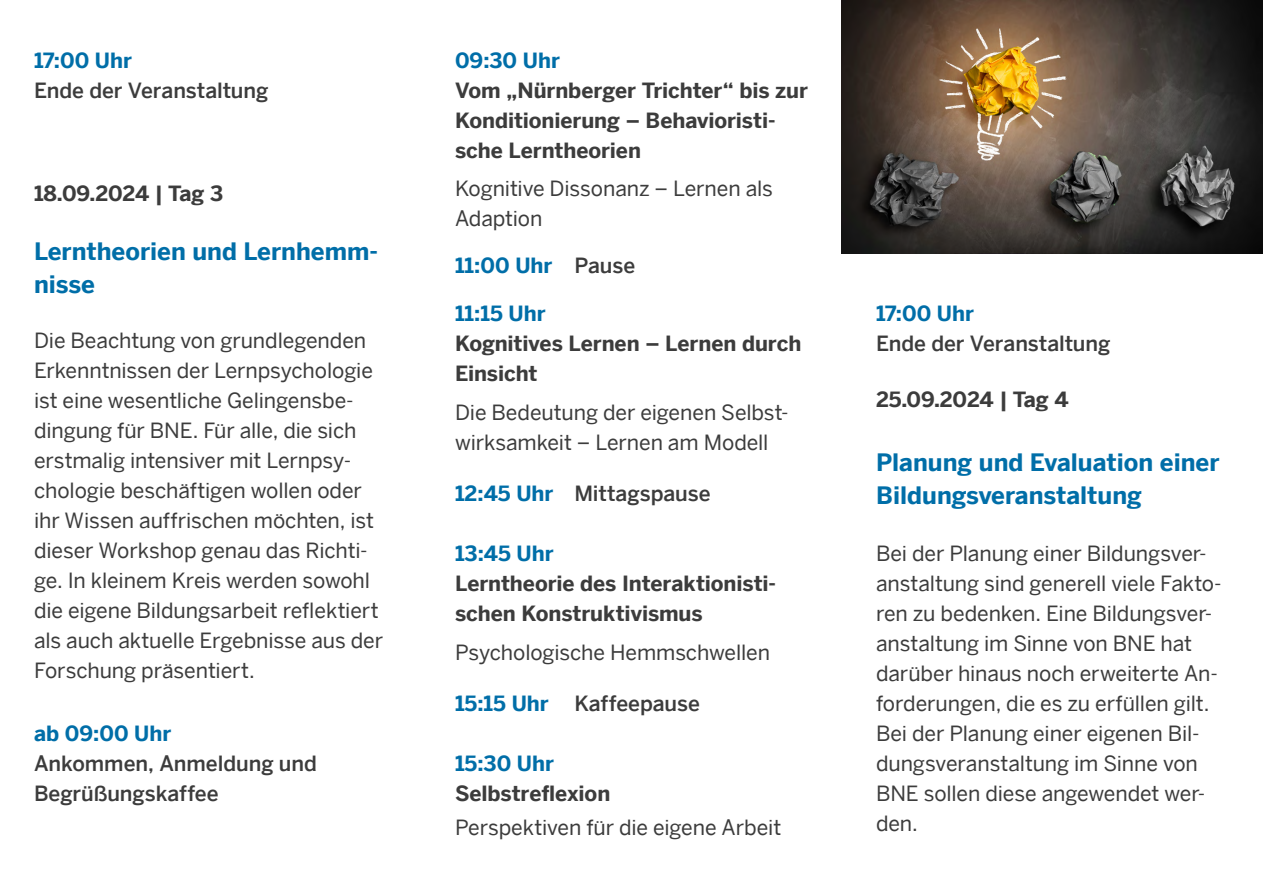
<style>
.page{position:relative;width:1263px;height:893px;background:#fff}
.page>*{position:absolute;margin:0;border:0;box-sizing:border-box;transform-origin:0 0}
.h3_Block_Überschrift_blau_16_Punkt{font:700 24px/33px "Benton Sans";color:#006ea8}
.p_Block_Hervorhebung{font:700 24px/33px "Benton Sans";color:#006ea8}
.p_Block_Fließtext{font:21px/30px "Benton Sans";letter-spacing:-.005em;color:#3c3c3c}
.p_Block_Hervorhebung-2{font:21px/30px "Benton Sans";letter-spacing:-.005em;color:#3c3c3c}
.p_Block_Hervorhebung-3{font:700 21px/30px "Benton Sans";letter-spacing:-.005em;color:#3c3c3c}
.p_Block_Hervorhebung-4{font:500 21px/30px "Benton Sans";letter-spacing:-.005em;color:#3c3c3c}
.h3_Block_Überschrift_Zeit_blau{font:700 21px/30px "Benton Sans";letter-spacing:-.005em;color:#3c3c3c}
.h3_Block_Überschrift_Zeit_blau-2{font:700 21px "Benton Sans";color:#006ea8}
.h3_Block_Überschrift_Zeit_blau-3{font:500 21px "Benton Sans";letter-spacing:-.005em;color:#3c3c3c}
.p_Block_Fließtext-2{font:700 21px "Benton Sans";color:#006ea8}
.s1{font-weight:500;color:#3c3c3c}
.s2{font-weight:700;color:#006ea8}
</style>
<div class="page">
<img style="left:842px;top:0;width:421px;height:253px">
<h3 class="h3_Block_Überschrift_Zeit_blau-2" style="left:34px;top:47px;width:100px">17:00 Uhr</h3>
<p class="p_Block_Hervorhebung-4" style="left:34px;top:75px;width:236px">Ende der Veranstaltung</p>
<p class="p_Block_Hervorhebung-3" style="left:34px;top:178px;width:191px">18.09.2024 | Tag 3</p>
<p class="p_Block_Hervorhebung" style="left:34px;top:234px;width:345px">Lerntheorien und Lernhemm&shy;nisse</p>
<p class="p_Block_Hervorhebung-2" style="left:34px;top:325px;width:351px">Die Beachtung von grundlegenden Erkenntnissen der Lernpsychologie ist eine wesentliche Gelingensbe&shy;dingung für BNE. Für alle, die sich erstmalig intensiver mit Lernpsy&shy;chologie beschäftigen wollen oder ihr Wissen auffrischen möchten, ist dieser Workshop genau das Richti&shy;ge. In kleinem Kreis werden sowohl die eigene Bildungsarbeit reflektiert als auch aktuelle Ergebnisse aus der Forschung präsentiert.</p>
<h3 class="h3_Block_Überschrift_Zeit_blau-2" style="left:34px;top:721px;width:139px">ab 09:00 Uhr</h3>
<p class="p_Block_Hervorhebung-4" style="left:34px;top:748px;width:284px">Ankommen, Anmeldung und<br>Begrüßungskaffee</p>
<h3 class="h3_Block_Überschrift_Zeit_blau-2" style="left:455px;top:47px;width:106px">09:30 Uhr</h3>
<h3 class="h3_Block_Überschrift_Zeit_blau" style="left:455px;top:75px;width:354px">Vom „Nürnberger Trichter“ bis zur<br>Konditionierung – Behavioristi&shy;sche Lerntheorien</h3>
<p class="p_Block_Fließtext" style="left:455px;top:173px;width:319px">Kognitive Dissonanz – Lernen als<br>Adaption</p>
<p class="p_Block_Fließtext-2" style="left:455px;top:253px;width:182px">11:00 Uhr <span class="s1">Pause</span></p>
<h3 class="h3_Block_Überschrift_Zeit_blau-2" style="left:455px;top:301px;width:92px">11:15 Uhr</h3>
<p class="p_Block_Hervorhebung-3" style="left:455px;top:328px;width:348px">Kognitives Lernen – Lernen durch<br>Einsicht</p>
<p class="p_Block_Fließtext" style="left:455px;top:397px;width:335px">Die Bedeutung der eigenen Selbst&shy;wirksamkeit – Lernen am Modell</p>
<h3 class="h3_Block_Überschrift_Zeit_blau-3" style="left:455px;top:481px;width:257px"><span class="s2">12:45 Uhr</span> Mittagspause</h3>
<h3 class="h3_Block_Überschrift_Zeit_blau-2" style="left:455px;top:541px;width:100px">13:45 Uhr</h3>
<p class="p_Block_Hervorhebung-3" style="left:455px;top:568px;width:323px">Lerntheorie des Interaktionisti&shy;schen Konstruktivismus</p>
<p class="p_Block_Fließtext" style="left:455px;top:637px;width:316px">Psychologische Hemmschwellen</p>
<h3 class="h3_Block_Überschrift_Zeit_blau-3" style="left:455px;top:691px;width:246px"><span class="s2">15:15 Uhr</span> Kaffeepause</h3>
<h3 class="h3_Block_Überschrift_Zeit_blau-2" style="left:455px;top:751px;width:101px">15:30 Uhr</h3>
<p class="p_Block_Hervorhebung-3" style="left:455px;top:778px;width:157px">Selbstreflexion</p>
<p class="p_Block_Fließtext" style="left:455px;top:812px;width:328px">Perspektiven für die eigene Arbeit</p>
<h3 class="h3_Block_Überschrift_Zeit_blau-2" style="left:876px;top:301px;width:100px">17:00 Uhr</h3>
<p class="p_Block_Hervorhebung-4" style="left:876px;top:328px;width:236px">Ende der Veranstaltung</p>
<p class="p_Block_Hervorhebung-3" style="left:876px;top:384px;width:194px">25.09.2024 | Tag 4</p>
<h3 class="h3_Block_Überschrift_blau_16_Punkt" style="left:876px;top:445px;width:345px">Planung und Evaluation einer<br>Bildungsveranstaltung</h3>
<p class="p_Block_Fließtext" style="left:876px;top:538px;width:347px">Bei der Planung einer Bildungsver&shy;anstaltung sind generell viele Fakto&shy;ren zu bedenken. Eine Bildungsver&shy;anstaltung im Sinne von BNE hat darüber hinaus noch erweiterte An&shy;forderungen, die es zu erfüllen gilt.<br>Bei der Planung einer eigenen Bil&shy;dungsveranstaltung im Sinne von<br>BNE sollen diese angewendet wer&shy;den.</p>
</div>
